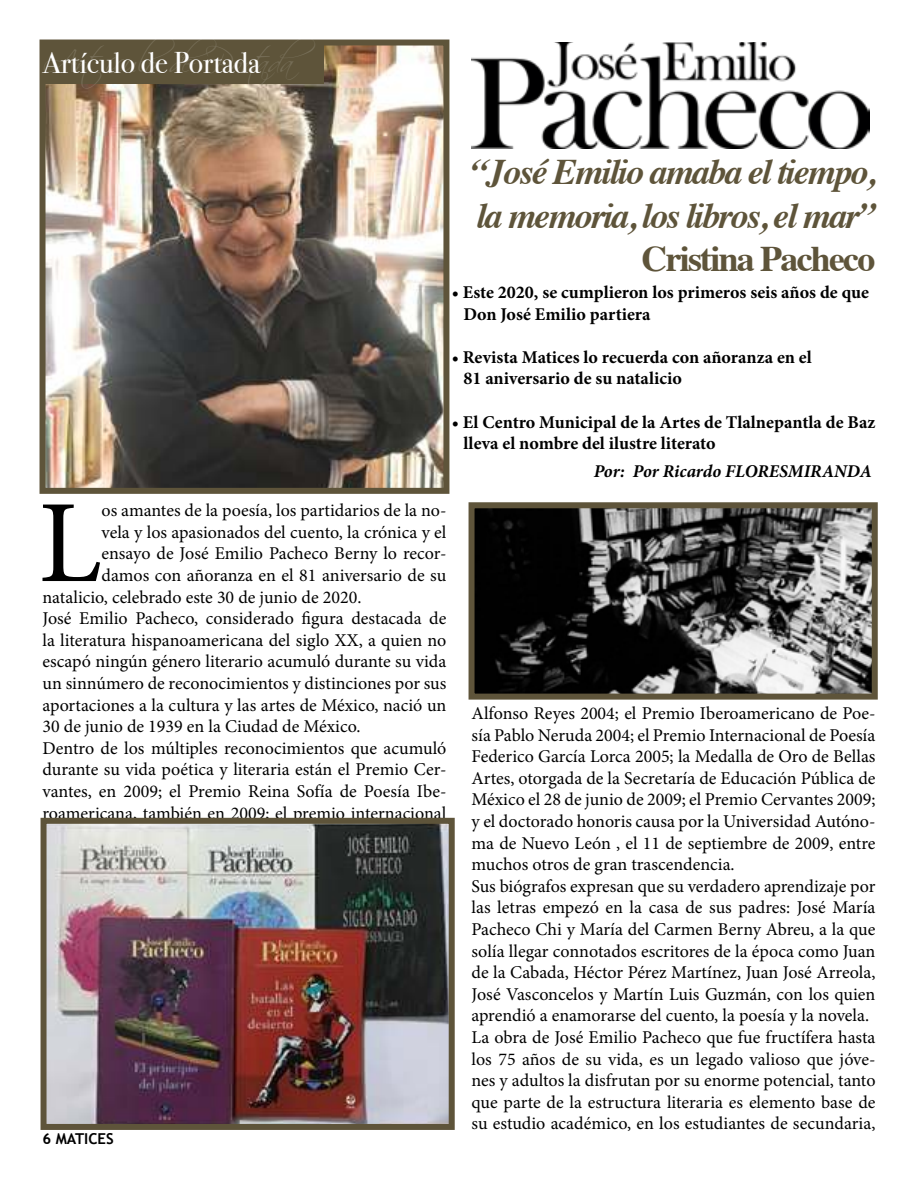
<style>
.page{position:relative;width:918px;height:1188px;background:#fff}
.page>*{position:absolute;margin:0;border:0;box-sizing:border-box;transform-origin:0 0}
.t1{font:117.75px "Minion Pro";color:#000}
.t2{font:italic 700 36px/43.2px "Times";letter-spacing:-.05em;color:#5e543a}
.t3{font:700 36px "Times";letter-spacing:-.05em;color:#5e543a}
.t4{font:30px "Bodoni Svty Two ITCTT";color:#fff}
.t5{font:30px "Scriptina";letter-spacing:-.005em;color:#fff}
.t6{font:18px/21.6px "Minion Pro";color:#000}
.t7{font:700 18px/21.6px "Minion Pro";color:#000}
.t8{font:italic 700 18px "Minion Pro";color:#000}
.t9{font:700 15px "Trebuchet MS";color:#000}
</style>
<div class="page">
<img style="left:47px;top:47px;width:395px;height:440px">
<div style="left:40px;top:40px;width:409px;height:454px;border:6px solid #5e543a"></div>
<div style="left:43px;top:41px;width:281px;height:43px;background:#5e543a"></div>
<img style="left:471px;top:43px;width:398px;height:106px">
<img style="left:48px;top:825px;width:400px;height:298px">
<div style="left:41px;top:818px;width:414px;height:312px;border:6px solid #5e543a"></div>
<img style="left:476px;top:509px;width:395px;height:184px">
<div style="left:469px;top:502px;width:409px;height:198px;border:6px solid #5e543a"></div>
<h3 class="t5" style="left:75px;top:44px;width:241px">rtículo de Portada</h3>
<h3 class="t4" style="left:43px;top:50px;width:219px">Artículo de Portada</h3>
<h2 class="t2" style="left:471px;top:154px;width:406px">“José Emilio amaba el tiempo, la memoria, los libros, el mar”</h2>
<h2 class="t3" style="left:642px;top:237px;width:235px">Cristina Pacheco</h2>
<p class="t7" style="left:463px;top:283px;width:407px;text-indent:-12px">• Este 2020, se cumplieron los primeros seis años de que<br>Don José Emilio partiera</p>
<p class="t7" style="left:463px;top:348px;width:350px;text-indent:-12px">• Revista Matices lo recuerda con añoranza en el<br>81 aniversario de su natalicio</p>
<p class="t7" style="left:463px;top:413px;width:413px;text-indent:-12px">• El Centro Municipal de la Artes de Tlalnepantla de Baz lleva el nombre del ilustre literato</p>
<p class="t8" style="left:594px;top:462px;width:280px">Por: Por Ricardo FLORESMIRANDA</p>
<h1 class="t1" style="left:38px;top:497px;width:65px">L</h1>
<p class="t6" style="left:102px;top:501px;width:346px">os amantes de la poesía, los partidarios de la no-</p>
<p class="t6" style="left:102px;top:523px;width:346px">vela y los apasionados del cuento, la crónica y el</p>
<p class="t6" style="left:102px;top:545px;width:346px">ensayo de José Emilio Pacheco Berny lo recor-</p>
<p class="t6" style="left:102px;top:566px;width:346px">damos con añoranza en el 81 aniversario de su</p>
<p class="t6" style="left:43px;top:588px;width:320px">natalicio, celebrado este 30 de junio de 2020.</p>
<p class="t6" style="left:43px;top:609px;width:405px">José Emilio Pacheco, considerado figura destacada de</p>
<p class="t6" style="left:43px;top:631px;width:405px">la literatura hispanoamericana del siglo XX, a quien no</p>
<p class="t6" style="left:43px;top:653px;width:405px">escapó ningún género literario acumuló durante su vida</p>
<p class="t6" style="left:43px;top:674px;width:405px">un sinnúmero de reconocimientos y distinciones por sus</p>
<p class="t6" style="left:43px;top:696px;width:405px">aportaciones a la cultura y las artes de México, nació un</p>
<p class="t6" style="left:43px;top:717px;width:319px">30 de junio de 1939 en la Ciudad de México.</p>
<p class="t6" style="left:43px;top:739px;width:405px">Dentro de los múltiples reconocimientos que acumuló</p>
<p class="t6" style="left:43px;top:761px;width:405px">durante su vida poética y literaria están el Premio Cer-</p>
<p class="t6" style="left:43px;top:782px;width:405px">vantes, en 2009; el Premio Reina Sofía de Poesía Ibe-</p>
<p class="t6" style="left:43px;top:804px;width:405px">roamericana, también en 2009; el premio internacional</p>
<p class="t9" style="left:43px;top:1130px;width:73px">6 MATICES</p>
<p class="t6" style="left:472px;top:704px;width:406px">Alfonso Reyes 2004; el Premio Iberoamericano de Poe&shy;sía Pablo Neruda 2004; el Premio Internacional de Poesía Federico García Lorca 2005; la Medalla de Oro de Bellas Artes, otorgada de la Secretaría de Educación Pública de México el 28 de junio de 2009; el Premio Cervantes 2009; y el doctorado honoris causa por la Universidad Autóno&shy;ma de Nuevo León , el 11 de septiembre de 2009, entre muchos otros de gran trascendencia.<br>Sus biógrafos expresan que su verdadero aprendizaje por las letras empezó en la casa de sus padres: José María Pacheco Chi y María del Carmen Berny Abreu, a la que solía llegar connotados escritores de la época como Juan de la Cabada, Héctor Pérez Martínez, Juan José Arreola, José Vasconcelos y Martín Luis Guzmán, con los quien aprendió a enamorarse del cuento, la poesía y la novela.<br>La obra de José Emilio Pacheco que fue fructífera hasta los 75 años de su vida, es un legado valioso que jóve&shy;nes y adultos la disfrutan por su enorme potencial, tanto que parte de la estructura literaria es elemento base de su estudio académico, en los estudiantes de secundaria,</p>
</div>
